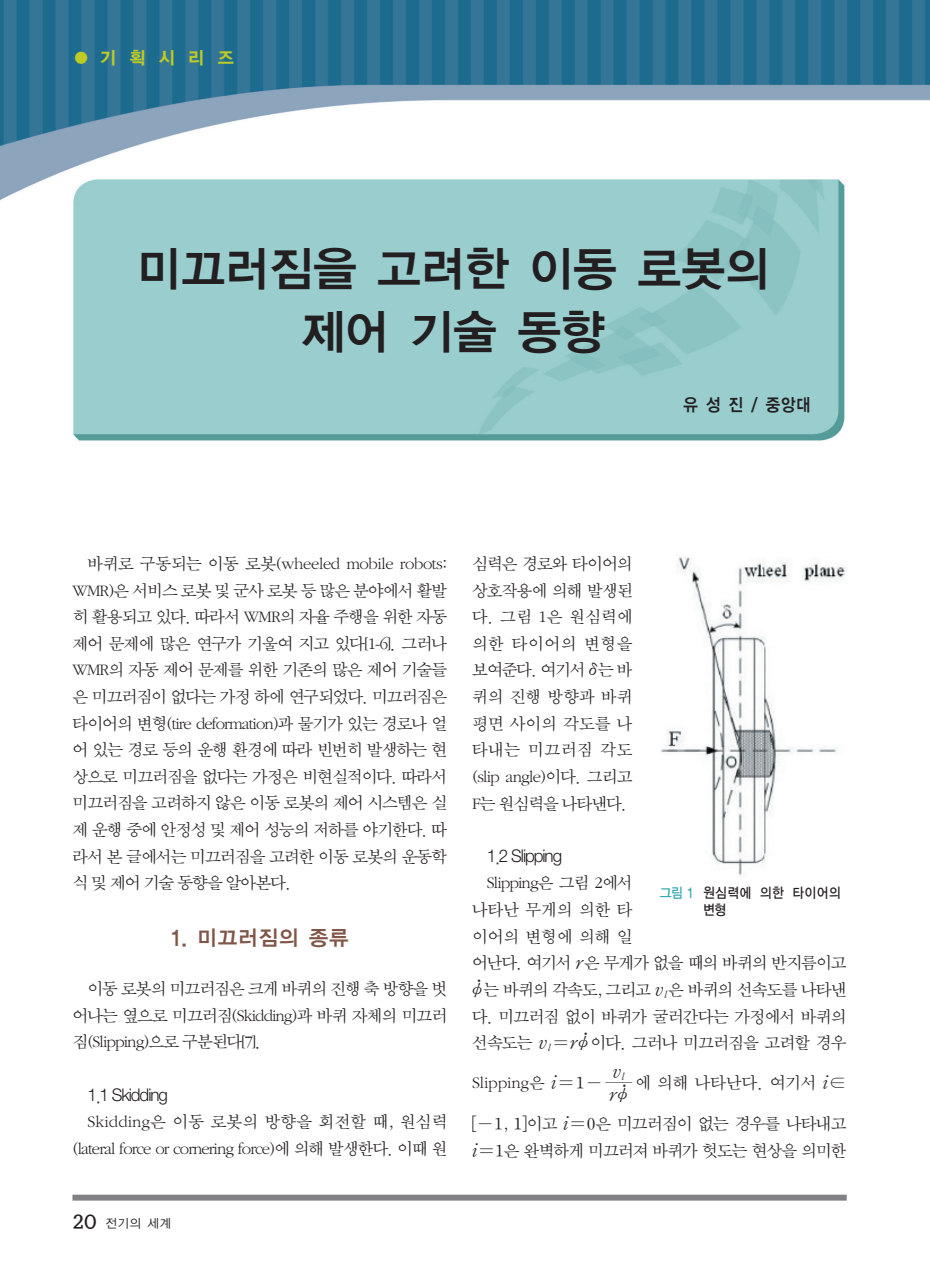
<style>
.page{position:relative;width:930px;height:1277px;background:#fff}
.page>*{position:absolute;margin:0;border:0;box-sizing:border-box;transform-origin:0 0}
.t1{font:47.25px/63px "YGO14";letter-spacing:-.07em;color:#231f20;text-align:center}
.t2{font:21px "YGO14";letter-spacing:-.035em;color:#7f5647}
.t3{font:17.5px/26.6px "Sand Sm";letter-spacing:-.05em;color:#231f20;text-align:justify}
.t4{font:17.5px "Sand Sm";letter-spacing:-.01em;color:#231f20}
.t5{font:17.5px "Sand Jg";letter-spacing:-.06em;color:#231f20}
.t6{font:17.5px "YGO14";letter-spacing:.195em;color:#231f20;scale:.9 1}
.t7{font:17.5px "YGO15";letter-spacing:.68em;color:#bdcb24}
.t8{font:17.5px "S Tkyak";color:#231f20}
.t9{font:italic 17.5px "S Tksa A";color:#231f20}
.t10{font:italic 17.5px "S Tkha B";color:#231f20}
.t11{font:14px/16.8px "YGO13";letter-spacing:-.035em;color:#231f20;scale:.9 1}
.t12{font:12.25px "YGO12";color:#231f20}
.s1{font-family:"Soma M";font-size:17.5px}
.s2{font-family:"S Tkyak"}
.s3{font-family:"S Tksa A";font-style:italic}
.s4{font-family:"S Tkha B";font-style:italic}
.s5{color:#32a7b5}
.s6{font-family:"S Tksunm"}
.s7{font-family:"S Tkha B"}
.s8{font-family:"S Tksa A"}
.s9{font-family:"S Tkyak";font-style:normal}
</style>
<div class="page">
<img style="left:0;top:0;width:930px;height:441px">
<div style="left:72px;top:1195px;width:774px;height:6px;background:#808285"></div>
<img style="left:660px;top:557px;width:186px;height:319px">
<p class="t7" style="left:72px;top:50px;width:163px">●기획시리즈</p>
<h1 class="t1" style="left:136px;top:240px;width:636px">미끄러짐을 고려한 이동 로봇의 제어 기술 동향</h1>
<p class="t6" style="left:683px;top:397px;width:144px">유성진/ 중앙대</p>
<p class="t3" style="left:72px;top:551px;width:376px;text-indent:15px">바퀴로 구동되는 이동 로봇(wheeled mobile robots:<br>WMR)은 서비스 로봇 및 군사 로봇 등 많은 분야에서 활발 히 활용되고 있다. 따라서 WMR의 자율 주행을 위한 자동 제어 문제에 많은 연구가 기울여 지고 있다[1-6]. 그러나 WMR의 자동 제어 문제를 위한 기존의 많은 제어 기술들 은 미끄러짐이 없다는 가정 하에 연구되었다. 미끄러짐은 타이어의 변형(tire deformation)과 물기가 있는 경로나 얼 어 있는 경로 등의 운행 환경에 따라 빈번히 발생하는 현 상으로 미끄러짐을 없다는 가정은 비현실적이다. 따라서 미끄러짐을 고려하지 않은 이동 로봇의 제어 시스템은 실 제 운행 중에 안정성 및 제어 성능의 저하를 야기한다. 따 라서 본 글에서는 미끄러짐을 고려한 이동 로봇의 운동학 식 및 제어 기술 동향을 알아본다.</p>
<p class="t2" style="left:170px;top:928px;width:180px">1. 미끄러짐의 종류</p>
<p class="t3" style="left:72px;top:977px;width:376px;text-indent:15px">이동 로봇의 미끄러짐은 크게 바퀴의 진행 축 방향을 벗 어나는 옆으로 미끄러짐(Skidding)과 바퀴 자체의 미끄러 짐(Slipping)으로 구분된다[7].</p>
<p class="t5" style="left:87px;top:1087px;width:82px">1.1 Skidding</p>
<p class="t3" style="left:72px;top:1110px;width:376px;text-align:right">Skidding은 이동 로봇의 방향을 회전할 때, 원심력 (lateral force or cornering force)에 의해 발생한다. 이때 원</p>
<p class="t12" style="left:72px;top:1217px;width:100px"><span class="s1">20</span> 전기의 세계</p>
<p class="t3" style="left:472px;top:551px;width:162px">심력은 경로와 타이어의 상호작용에 의해 발생된 다. 그림 1은 원심력에 의한 타이어의 변형을 보여준다. 여기서 <span class="s2">D</span>는 바 퀴의 진행 방향과 바퀴 평면 사이의 각도를 나 타내는 미끄러짐 각도 (slip angle)이다. 그리고 F는 원심력을 나타낸다.</p>
<p class="t5" style="left:487px;top:849px;width:77px">1.2 Slipping</p>
<p class="t3" style="left:472px;top:871px;width:376px;text-align:left;text-indent:15px">Slipping은 그림 2에서<br>나타난 무게의 의한 타<br>이어의 변형에 의해 일<br>어난다. 여기서 <span class="s3">r</span>은 무게가 없을 때의 바퀴의 반지름이고<br><span class="s2">U</span>는 바퀴의 각속도, 그리고 <span class="s3">v</span><span class="s4">¬</span>은 바퀴의 선속도를 나타낸</p>
<p class="t11" style="left:702px;top:886px;width:155px;text-indent:-43px"><span class="s5">그림 1</span> 원심력에 의한 타이어의 변형</p>
<p class="t8" style="left:475px;top:968px;width:10px">¥</p>
<p class="t3" style="left:472px;top:1004px;width:376px">다. 미끄러짐 없이 바퀴가 굴러간다는 가정에서 바퀴의 선속도는 <span class="s3">v</span><span class="s4">¬=r</span><span class="s2">U</span> 이다. 그러나 미끄러짐을 고려할 경우</p>
<p class="t8" style="left:581px;top:1021px;width:10px">¥</p>
<p class="t4" style="left:472px;top:1075px;width:376px">Slipping은 <span class="s3">i=1-</span> <span class="s6">12</span> 에 의해 나타난다. 여기서 <span class="s3">i</span><span class="s2">&lt;</span></p>
<p class="t3" style="left:472px;top:1112px;width:376px"><span class="s7">[</span><span class="s8">-1</span>, <span class="s8">1</span><span class="s7">]</span>이고 <span class="s3">i=0</span>은 미끄러짐이 없는 경우를 나타내고 <span class="s3">i=1</span>은 완벽하게 미끄러져 바퀴가 헛도는 현상을 의미한</p>
<p class="t9" style="left:612px;top:1063px;width:15px">v<span class="s7">¬</span></p>
<p class="t10" style="left:609px;top:1086px;width:20px">r<span class="s9">U</span></p>
<p class="t8" style="left:620px;top:1073px;width:10px">¥</p>
</div>
